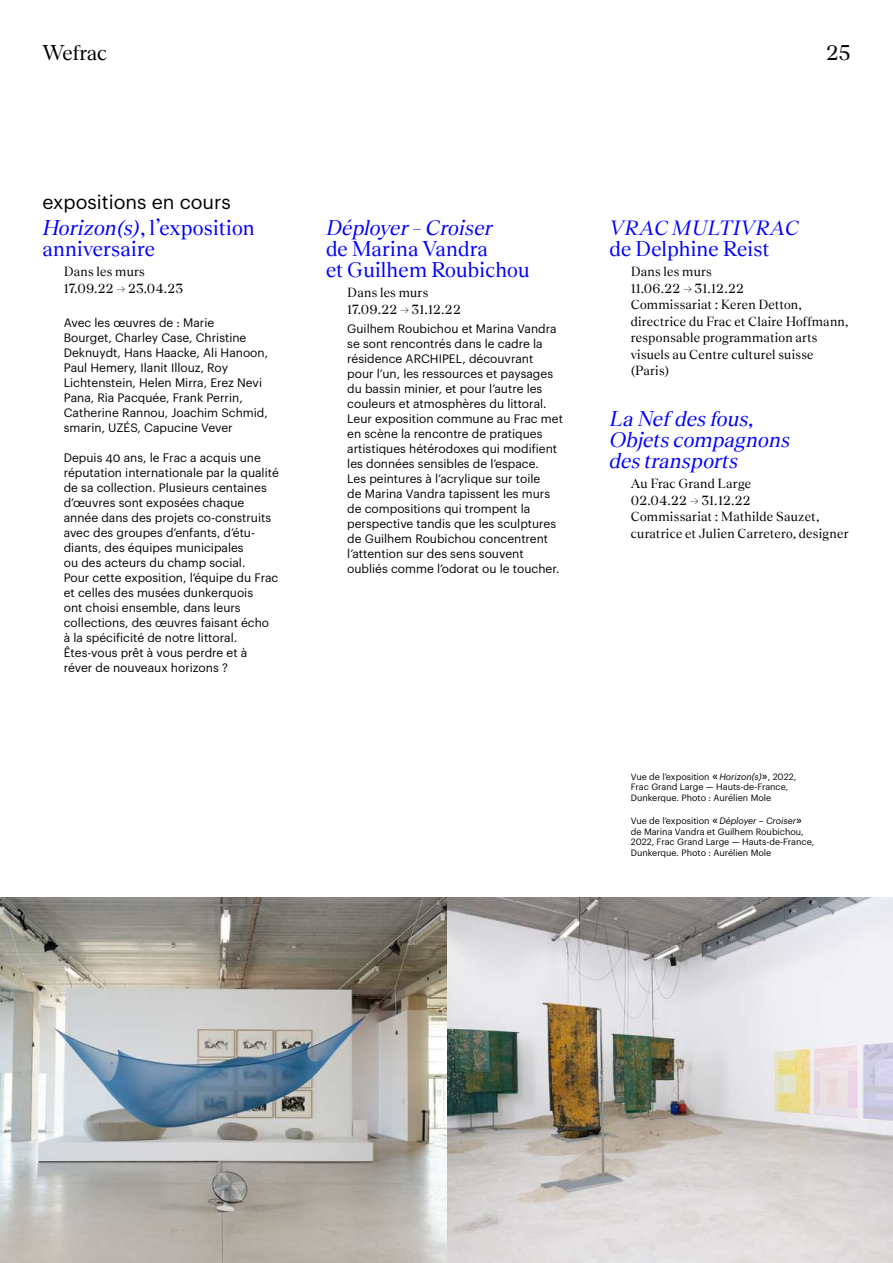
<style>
.page{position:relative;width:893px;height:1263px;background:#fff}
.page>*{position:absolute;margin:0;border:0;box-sizing:border-box;transform-origin:0 0}
.t1{font:21.75px/21px "Teodor";letter-spacing:.01em;color:#00f}
.t2{font:italic 21.75px/21px "Teodor";letter-spacing:.01em;color:#00f}
.t3{font:21.75px "Teodor";color:#000}
.t4{font:italic 21px "Teodor";letter-spacing:.01em;color:#00f}
.t5{font:19.5px "Graphik";color:#000}
.t6{font:13.5px/16.5px "Teodor";letter-spacing:.02em;color:#000}
.t7{font:12px/15px "Graphik";color:#000}
.t8{font:9px/10.5px "Graphik";color:#000}
.s1{font-style:italic}
.s2{font-size:12px}
</style>
<div class="page">
<img style="left:0;top:898px;width:893px;height:365px">
<h1 class="t3" style="left:43px;top:37px;width:66px">Wefrac</h1>
<h1 class="t3" style="left:826px;top:37px;width:26px">25</h1>
<h3 class="t5" style="left:43px;top:188px;width:190px">expositions en cours</h3>
<h1 class="t1" style="left:43px;top:216px;width:214px"><span class="s1">Horizon(s)</span>, l’exposition anniversaire</h1>
<p class="t6" style="left:64px;top:263px;width:121px">Dans les murs<br>17.09.22 → 23.04.23</p>
<p class="t7" style="left:64px;top:314px;width:206px">Avec les œuvres de : Marie<br>Bourget, Charley Case, Christine<br>Deknuydt, Hans Haacke, Ali Hanoon,<br>Paul Hemery, Ilanit Illouz, Roy<br>Lichtenstein, Helen Mirra, Erez Nevi<br>Pana, Ria Pacquée, Frank Perrin,<br>Catherine Rannou, Joachim Schmid, smarin, UZÉS, Capucine Vever</p>
<p class="t7" style="left:64px;top:449px;width:217px">Depuis 40 ans, le Frac a acquis une réputation internationale par la qualité de sa collection. Plusieurs centaines d’œuvres sont exposées chaque année dans des projets co-construits avec des groupes d’enfants, d’étu&shy;diants, des équipes municipales<br>ou des acteurs du champ social.<br>Pour cette exposition, l’équipe du Frac et celles des musées dunkerquois<br>ont choisi ensemble, dans leurs collections, des œuvres faisant écho<br>à la spécificité de notre littoral.<br>Êtes-vous prêt à vous perdre et à réver de nouveaux horizons ?</p>
<h1 class="t2" style="left:326px;top:216px;width:168px">Déployer – Croiser</h1>
<h1 class="t1" style="left:326px;top:237px;width:205px">de Marina Vandra<br>et Guilhem Roubichou</h1>
<p class="t6" style="left:347px;top:284px;width:115px">Dans les murs<br>17.09.22 → 31.12.22</p>
<p class="t7" style="left:347px;top:320px;width:217px">Guilhem Roubichou et Marina Vandra se sont rencontrés dans le cadre la résidence ARCHIPEL, découvrant<br>pour l’un, les ressources et paysages du bassin minier, et pour l’autre les couleurs et atmosphères du littoral.<br>Leur exposition commune au Frac met en scène la rencontre de pratiques artistiques hétérodoxes qui modifient les données sensibles de l’espace.<br>Les peintures à l’acrylique sur toile<br>de Marina Vandra tapissent les murs de compositions qui trompent la perspective tandis que les sculptures de Guilhem Roubichou concentrent l’attention sur des sens souvent oubliés comme l’odorat ou le toucher.</p>
<h2 class="t4" style="left:609px;top:213px;width:191px">VRAC MULTIVRAC</h2>
<h1 class="t1" style="left:609px;top:237px;width:162px">de Delphine Reist</h1>
<p class="t6" style="left:631px;top:263px;width:219px">Dans les murs<br>11.06.22 → 31.12.22<br>Commissariat : Keren Detton, directrice du Frac et Claire Hoffmann, responsable programmation arts visuels au Centre culturel suisse (Paris)</p>
<h1 class="t2" style="left:609px;top:407px;width:182px">La Nef des fous,<br>Objets compagnons des transports</h1>
<p class="t6" style="left:631px;top:475px;width:219px">Au Frac Grand Large<br>02.04.22 → 31.12.22<br>Commissariat : Mathilde Sauzet, curatrice et Julien Carretero, designer</p>
<p class="t8" style="left:631px;top:770px;width:167px">Vue de l’exposition <span class="s2">«</span> <span class="s1">Horizon(s)</span><span class="s2">»</span>, 2022,<br>Frac Grand Large — Hauts-de-France,<br>Dunkerque. Photo : Aurélien Mole</p>
<p class="t8" style="left:631px;top:815px;width:185px">Vue de l’exposition <span class="s2">«</span> <span class="s1">Déployer – Croiser</span><span class="s2">» </span>de Marina Vandra et Guilhem Roubichou, 2022, Frac Grand Large — Hauts-de-France, Dunkerque. Photo : Aurélien Mole</p>
</div>
